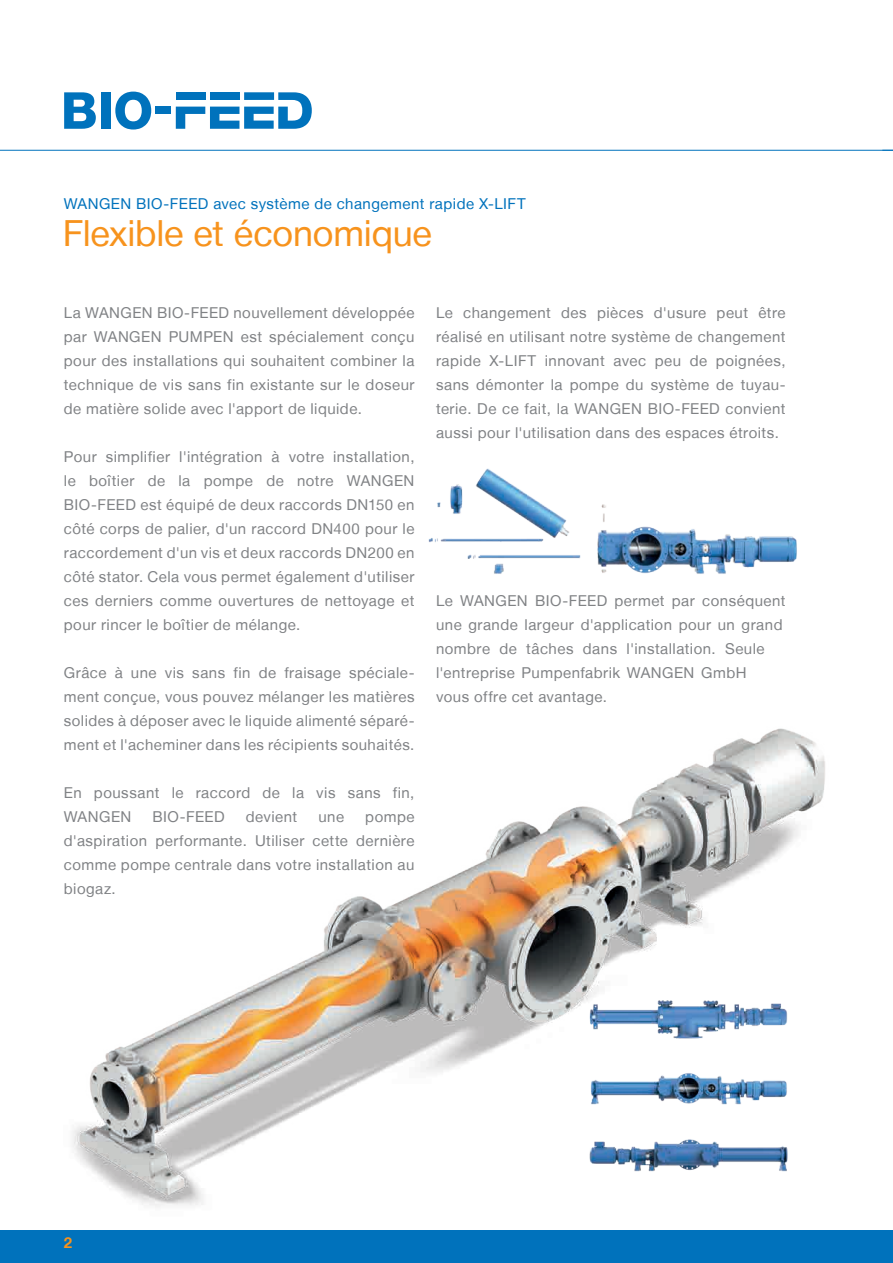
<style>
.page{position:relative;width:893px;height:1263px;background:#fff}
.page>*{position:absolute;margin:0;border:0;box-sizing:border-box;transform-origin:0 0}
.t1{font:36px "Helvetica Neue LT";letter-spacing:-.005em;color:#f7931d}
.t2{font:15px/24px "Helvetica Neue LT";letter-spacing:.03em;color:#808285;text-align:justify}
.t3{font:15px "Helvetica Neue LT";letter-spacing:.03em;color:#0072bc}
.t4{font:700 15px "Helvetica Neue LT";color:#f7931d}
</style>
<div class="page">
<hr style="left:0;top:150px;width:893px;height:1px;background:#0072bc">
<div style="left:0;top:1230px;width:893px;height:33px;background:#0072bc"></div>
<img style="left:72px;top:728px;width:753px;height:479px">
<img style="left:583px;top:991px;width:210px;height:56px">
<img style="left:428px;top:468px;width:369px;height:106px">
<img style="left:579px;top:1066px;width:220px;height:43px">
<img style="left:585px;top:1131px;width:209px;height:49px">
<svg style="left:64px;top:92px;width:32px;height:37px"></svg>
<div style="left:101px;top:92px;width:9px;height:37px;background:#0072bc"></div>
<svg style="left:115px;top:92px;width:36px;height:38px"></svg>
<div style="left:155px;top:107px;width:16px;height:7px;background:#0072bc"></div>
<svg style="left:176px;top:92px;width:136px;height:37px"></svg>
<p class="t3" style="left:64px;top:194px;width:463px">WANGEN BIO-FEED avec système de changement rapide X-LIFT</p>
<h1 class="t1" style="left:63px;top:212px;width:371px">Flexible et économique</h1>
<p class="t2" style="left:64px;top:300px;width:352px">La WANGEN BIO-FEED nouvellement développée par WANGEN PUMPEN est spécialement conçu pour des installations qui souhaitent combiner la technique de vis sans fin existante sur le doseur de matière solide avec l'apport de liquide.</p>
<p class="t2" style="left:64px;top:444px;width:352px">Pour simplifier l'intégration à votre installation, le boîtier de la pompe de notre WANGEN BIO-FEED est équipé de deux raccords DN150 en côté corps de palier, d'un raccord DN400 pour le raccordement d'un vis et deux raccords DN200 en côté stator. Cela vous permet également d'utiliser ces derniers comme ouvertures de nettoyage et pour rincer le boîtier de mélange.</p>
<p class="t2" style="left:64px;top:660px;width:352px">Grâce à une vis sans fin de fraisage spéciale&shy;ment conçue, vous pouvez mélanger les matières solides à déposer avec le liquide alimenté séparé&shy;ment et l'acheminer dans les récipients souhaités.</p>
<p class="t2" style="left:64px;top:780px;width:352px">En poussant le raccord de la vis sans fin,<br>WANGEN</p>
<p class="t2" style="left:153px;top:804px;width:74px">BIO-FEED</p>
<p class="t2" style="left:246px;top:804px;width:53px">devient</p>
<p class="t2" style="left:318px;top:804px;width:27px">une</p>
<p class="t2" style="left:64px;top:804px;width:352px;text-indent:301px">pompe d'aspiration performante. Utiliser cette dernière comme pompe centrale dans votre installation au biogaz.</p>
<p class="t2" style="left:436px;top:300px;width:351px">Le changement des pièces d'usure peut être réalisé en utilisant notre système de changement rapide X-LIFT innovant avec peu de poignées, sans démonter la pompe du système de tuyau&shy;terie. De ce fait, la WANGEN BIO-FEED convient aussi pour l'utilisation dans des espaces étroits.</p>
<p class="t2" style="left:436px;top:588px;width:351px;text-align:left">Le WANGEN BIO-FEED permet par conséquent une grande largeur d'application pour un grand nombre de tâches dans l'installation. Seule l'entreprise Pumpenfabrik WANGEN GmbH<br>vous offre cet avantage.</p>
<p class="t4" style="left:64px;top:1233px;width:10px">2</p>
</div>
